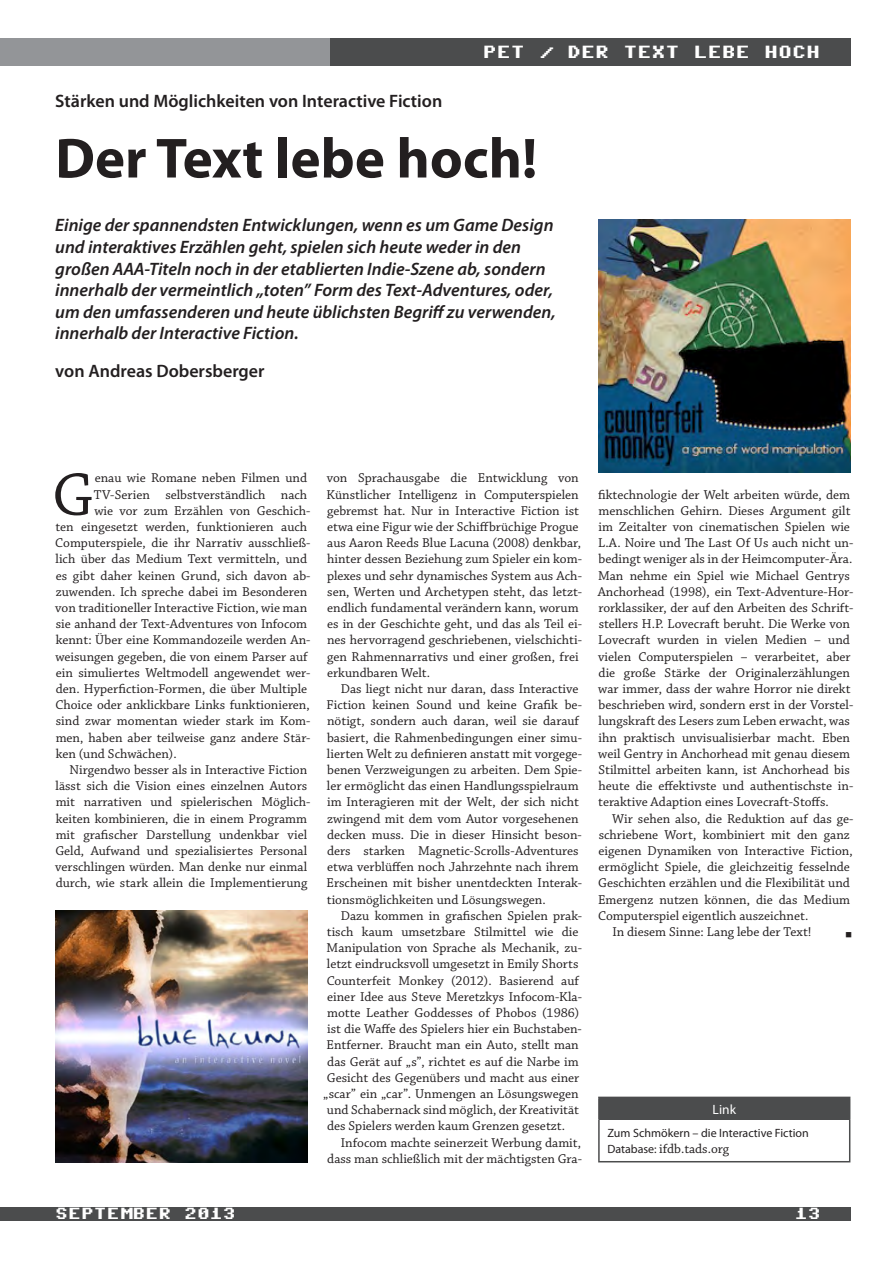
<style>
.page{position:relative;width:893px;height:1263px;background:#fff}
.page>*{position:absolute;margin:0;border:0;box-sizing:border-box;transform-origin:0 0}
.t1{font:63.3px "Chaparral Pro";color:#231f20}
.t2{font:700 57px "Myriad Pro";color:#231f20}
.t3{font:italic 600 18px/21.6px "Myriad Pro";color:#231f20}
.t4{font:600 18px "Myriad Pro";color:#231f20}
.t5{font:18px "Commodore 64";color:#fff}
.t6{font:16.5px "Commodore 64";color:#fff}
.t7{font:13.5px/16.2px "Chaparral Pro";color:#231f20}
.t8{font:13.5px "Myriad Pro";color:#fff}
.t9{font:13.5px "Commodore 64";color:#231f20}
.t10{font:12px "Myriad Pro";color:#231f20}
.s1{font-family:"Myriad Pro";font-size:12px}
</style>
<div class="page">
<div style="left:0;top:1207px;width:850px;height:13px;background:#4b4c4d"></div>
<div style="left:0;top:38px;width:330px;height:27px;background:#939598"></div>
<div style="left:330px;top:38px;width:520px;height:27px;background:#4b4c4d"></div>
<div style="left:599px;top:1097px;width:251px;height:22px;background:#4b4c4d"></div>
<hr style="left:598px;top:1096px;width:252px;height:2px;background:#4b4c4d">
<hr style="left:598px;top:1098px;width:2px;height:21px;background:#4b4c4d">
<hr style="left:598px;top:1119px;width:2px;height:42px;background:#4b4c4d">
<hr style="left:849px;top:1119px;width:1px;height:42px;background:#4b4c4d">
<hr style="left:598px;top:1161px;width:252px;height:1px;background:#4b4c4d">
<img style="left:55px;top:910px;width:253px;height:253px">
<img style="left:598px;top:220px;width:252px;height:252px">
<h3 class="t5" style="left:483px;top:44px;width:339px">PET / DER TEXT LEBE HOCH</h3>
<h3 class="t4" style="left:55px;top:90px;width:389px">Stärken und Möglichkeiten von Interactive Fiction</h3>
<h2 class="t2" style="left:55px;top:121px;width:483px">Der Text lebe hoch!</h2>
<p class="t3" style="left:55px;top:214px;width:502px">Einige der spannendsten Entwicklungen, wenn es um Game Design und interaktives Erzählen geht, spielen sich heute weder in den großen AAA-Titeln noch in der etablierten Indie-Szene ab, sondern innerhalb der vermeintlich „toten” Form des Text-Adventures, oder, um den umfassenderen und heute üblichsten Begriff zu verwenden, innerhalb der Interactive Fiction.</p>
<h3 class="t4" style="left:55px;top:360px;width:211px">von Andreas Dobersberger</h3>
<h1 class="t1" style="left:52px;top:460px;width:44px">G</h1>
<p class="t7" style="left:95px;top:471px;width:214px">enau wie Romane neben Filmen und</p>
<p class="t7" style="left:94px;top:487px;width:215px">TV-Serien selbstverständlich nach</p>
<p class="t7" style="left:94px;top:503px;width:218px">wie vor zum Erzählen von Geschich-</p>
<p class="t7" style="left:55px;top:519px;width:253px">ten eingesetzt werden, funktionieren auch</p>
<p class="t7" style="left:55px;top:535px;width:257px">Computerspiele, die ihr Narrativ ausschließ-</p>
<p class="t7" style="left:56px;top:552px;width:253px">lich über das Medium Text vermitteln, und</p>
<p class="t7" style="left:56px;top:568px;width:256px">es gibt daher keinen Grund, sich davon ab-</p>
<p class="t7" style="left:56px;top:584px;width:253px">zuwenden. Ich spreche dabei im Besonderen</p>
<p class="t7" style="left:55px;top:600px;width:253px">von traditioneller Interactive Fiction, wie man</p>
<p class="t7" style="left:56px;top:616px;width:253px">sie anhand der Text-Adventures von Infocom</p>
<p class="t7" style="left:56px;top:633px;width:256px">kennt: Über eine Kommandozeile werden An-</p>
<p class="t7" style="left:55px;top:649px;width:254px">weisungen gegeben, die von einem Parser auf</p>
<p class="t7" style="left:56px;top:665px;width:256px">ein simuliertes Weltmodell angewendet wer-</p>
<p class="t7" style="left:56px;top:681px;width:253px">den. Hyperfiction-Formen, die über Multiple</p>
<p class="t7" style="left:55px;top:697px;width:256px">Choice oder anklickbare Links funktionieren,</p>
<p class="t7" style="left:56px;top:714px;width:256px">sind zwar momentan wieder stark im Kom-</p>
<p class="t7" style="left:56px;top:730px;width:256px">men, haben aber teilweise ganz andere Stär-</p>
<p class="t7" style="left:56px;top:746px;width:122px">ken (und Schwächen).</p>
<p class="t7" style="left:70px;top:762px;width:239px">Nirgendwo besser als in Interactive Fiction</p>
<p class="t7" style="left:56px;top:778px;width:253px">lässt sich die Vision eines einzelnen Autors</p>
<p class="t7" style="left:56px;top:795px;width:256px">mit narrativen und spielerischen Möglich-</p>
<p class="t7" style="left:56px;top:811px;width:253px">keiten kombinieren, die in einem Programm</p>
<p class="t7" style="left:56px;top:827px;width:253px">mit grafischer Darstellung undenkbar viel</p>
<p class="t7" style="left:55px;top:843px;width:253px">Geld, Aufwand und spezialisiertes Personal</p>
<p class="t7" style="left:55px;top:859px;width:253px">verschlingen würden. Man denke nur einmal</p>
<p class="t7" style="left:56px;top:876px;width:253px">durch, wie stark allein die Implementierung</p>
<p class="t7" style="left:327px;top:471px;width:257px">von Sprachausgabe die Entwicklung von Künstlicher Intelligenz in Computerspielen gebremst hat. Nur in Interactive Fiction ist etwa eine Figur wie der Schiffbrüchige Progue aus Aaron Reeds Blue Lacuna (2008) denkbar, hinter dessen Beziehung zum Spieler ein kom&shy;plexes und sehr dynamisches System aus Ach&shy;sen, Werten und Archetypen steht, das letzt&shy;endlich fundamental verändern kann, worum es in der Geschichte geht, und das als Teil ei&shy;nes hervorragend geschriebenen, vielschichti&shy;gen Rahmennarrativs und einer großen, frei erkundbaren Welt.</p>
<p class="t7" style="left:327px;top:681px;width:257px;text-indent:14px">Das liegt nicht nur daran, dass Interactive Fiction keinen Sound und keine Grafik be&shy;nötigt, sondern auch daran, weil sie darauf basiert, die Rahmenbedingungen einer simu&shy;lierten Welt zu definieren anstatt mit vorgege&shy;benen Verzweigungen zu arbeiten. Dem Spie&shy;ler ermöglicht das einen Handlungsspielraum im Interagieren mit der Welt, der sich nicht zwingend mit dem vom Autor vorgesehenen decken muss. Die in dieser Hinsicht beson&shy;ders starken Magnetic-Scrolls-Adventures etwa verblüffen noch Jahrzehnte nach ihrem Erscheinen mit bisher unentdeckten Interak&shy;tionsmöglichkeiten und Lösungswegen.</p>
<p class="t7" style="left:323px;top:908px;width:260px;text-indent:18px">Dazu kommen in grafischen Spielen prak&shy;tisch kaum umsetzbare Stilmittel wie die Manipulation von Sprache als Mechanik, zu&shy;letzt eindrucksvoll umgesetzt in Emily Shorts Counterfeit Monkey (2012). Basierend auf einer Idee aus Steve Meretzkys Infocom-Kla&shy;motte Leather Goddesses of Phobos (1986) ist die Waffe des Spielers hier ein Buchstaben-Entferner. Braucht man ein Auto, stellt man das Gerät auf „s”, richtet es auf die Narbe im Gesicht des Gegenübers und macht aus einer „scar” ein „car”. Unmengen an Lösungswegen und Schabernack sind möglich, der Kreativität des Spielers werden kaum Grenzen gesetzt.</p>
<p class="t7" style="left:327px;top:1135px;width:256px;text-align:right">Infocom machte seinerzeit Werbung damit, dass man schließlich mit der mächtigsten Gra-</p>
<p class="t7" style="left:598px;top:487px;width:257px">fiktechnologie der Welt arbeiten würde, dem menschlichen Gehirn. Dieses Argument gilt im Zeitalter von cinematischen Spielen wie L.A. Noire und The Last Of Us auch nicht un&shy;bedingt weniger als in der Heimcomputer-Ära.<br>Man nehme ein Spiel wie Michael Gentrys Anchorhead (1998), ein Text-Adventure-Hor&shy;rorklassiker, der auf den Arbeiten des Schrift&shy;stellers H.P. Lovecraft beruht. Die Werke von Lovecraft wurden in vielen Medien – und vielen Computerspielen – verarbeitet, aber die große Stärke der Originalerzählungen war immer, dass der wahre Horror nie direkt beschrieben wird, sondern erst in der Vorstel&shy;lungskraft des Lesers zum Leben erwacht, was ihn praktisch unvisualisierbar macht. Eben weil Gentry in Anchorhead mit genau diesem Stilmittel arbeiten kann, ist Anchorhead bis heute die effektivste und authentischste in&shy;teraktive Adaption eines Lovecraft-Stoffs.</p>
<p class="t7" style="left:612px;top:811px;width:243px">Wir sehen also, die Reduktion auf das ge-</p>
<p class="t7" style="left:599px;top:827px;width:253px">schriebene Wort, kombiniert mit den ganz</p>
<p class="t7" style="left:599px;top:843px;width:256px">eigenen Dynamiken von Interactive Fiction,</p>
<p class="t7" style="left:599px;top:859px;width:253px">ermöglicht Spiele, die gleichzeitig fesselnde</p>
<p class="t7" style="left:598px;top:876px;width:253px">Geschichten erzählen und die Flexibilität und</p>
<p class="t7" style="left:598px;top:892px;width:254px">Emergenz nutzen können, die das Medium</p>
<p class="t7" style="left:598px;top:908px;width:212px">Computerspiel eigentlich auszeichnet.</p>
<p class="t7" style="left:612px;top:924px;width:201px">In diesem Sinne: Lang lebe der Text!</p>
<p class="t9" style="left:841px;top:925px;width:12px">¬</p>
<p class="t8" style="left:713px;top:1101px;width:25px">Link</p>
<p class="t10" style="left:607px;top:1125px;width:203px">Zum Schmökern – die Interactive Fiction</p>
<p class="t7" style="left:607px;top:1141px;width:123px"><span class="s1">Database:</span> ifdb.tads.org</p>
<p class="t6" style="left:55px;top:1206px;width:182px">SEPTEMBER 2013</p>
<p class="t6" style="left:795px;top:1206px;width:27px">13</p>
</div>
